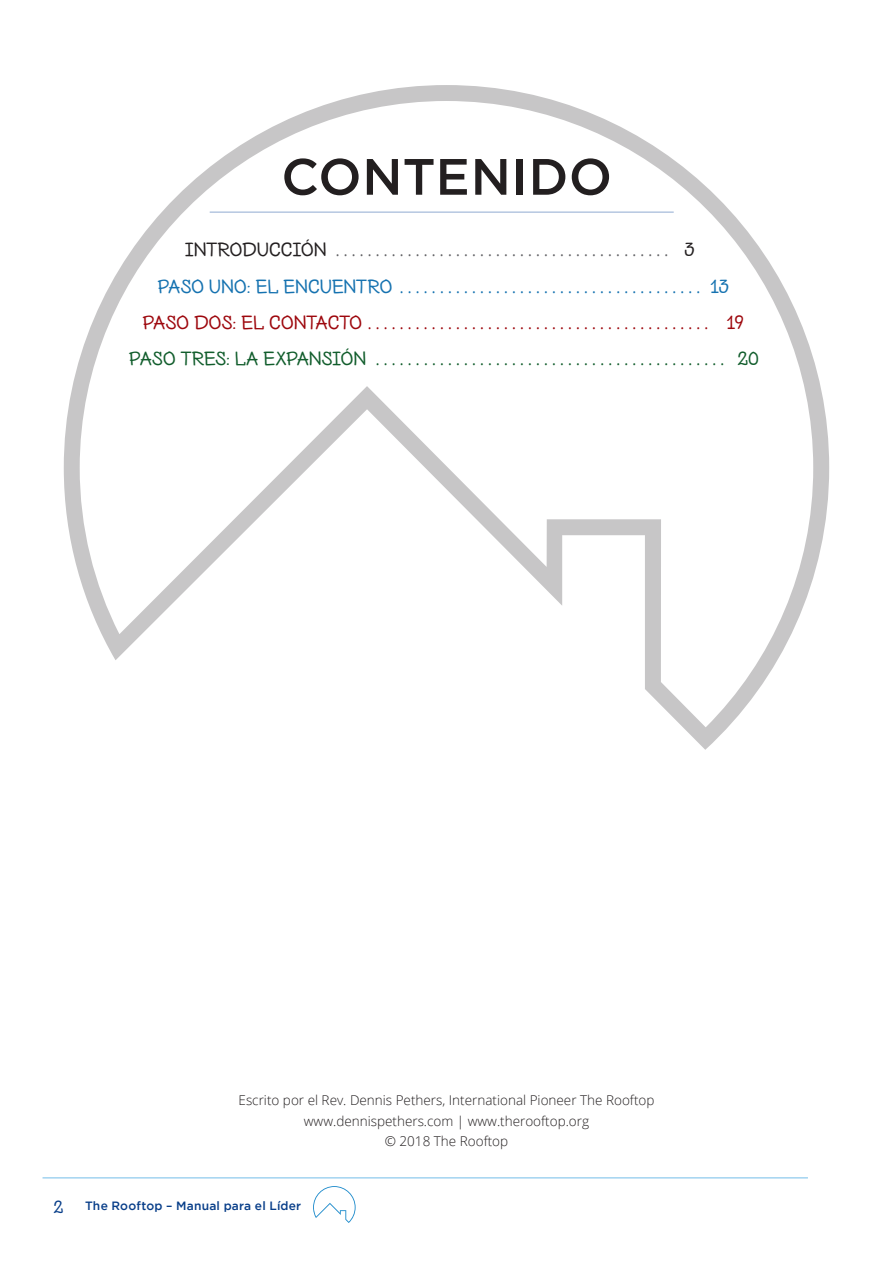
<style>
.page{position:relative;width:893px;height:1263px;background:#fff}
.page>*{position:absolute;margin:0;border:0;box-sizing:border-box;transform-origin:0 0}
.t1{font:500 51px "Gotham";letter-spacing:.01em;color:#231f20}
.t2{font:expanded 19.5px/36.2px "Nexa Rust Handmade";color:#115d2c;text-align:center}
.t3{font:300 13.5px/20.4px "Open Sans";color:#231f20;text-align:center}
.t4{font:500 12px "Gotham";letter-spacing:.02em;color:#083e89}
.s1{color:#231f20}
.s2{color:#636366}
.s3{color:#1572b0}
.s4{font-family:"SF Cartoonist Hand";font-stretch:normal;color:#1572b0}
.s5{color:#9d070d}
.s6{font-family:"SF Cartoonist Hand";font-stretch:normal;color:#9d070d}
.s7{font-family:"SF Cartoonist Hand";font-stretch:normal}
.s8{font-family:"Nexa Rust Handmade";font-weight:400;font-stretch:expanded;font-size:18px}
</style>
<div class="page">
<hr style="left:43px;top:1177px;width:765px;height:1px;background:#73bde9">
<svg style="left:313px;top:1186px;width:43px;height:37px"></svg>
<svg style="left:64px;top:85px;width:765px;height:665px"></svg>
<hr style="left:210px;top:212px;width:464px;height:1px;background:#8faad1">
<h1 class="t1" style="left:281px;top:148px;width:332px">CONTENIDO</h1>
<p class="t2" style="left:129px;top:233px;width:631px"><span class="s1">INTRODUCCIÓN</span> <span class="s2">. . . . . . . . . . . . . . . . . . . . . . . . . . . . . . . . . . . . . . . . . .</span> <span class="s1">3<br></span><span class="s3">PASO UNO</span><span class="s4">:</span> <span class="s3">EL ENCUENTRO . . . . . . . . . . . . . . . . . . . . . . . . . . . . . . . . . . . . . . 13<br></span><span class="s5">PASO DOS</span><span class="s6">:</span> <span class="s5">EL CONTACTO . . . . . . . . . . . . . . . . . . . . . . . . . . . . . . . . . . . . . . . . . . . 19<br></span>PASO TRES<span class="s7">:</span> LA EXPANSIÓN . . . . . . . . . . . . . . . . . . . . . . . . . . . . . . . . . . . . . . . . . . . . 20</p>
<p class="t3" style="left:239px;top:1090px;width:417px">Escrito por el Rev. Dennis Pethers, International Pioneer The Rooftop www.dennispethers.com | www.therooftop.org<br>© 2018 The Rooftop</p>
<p class="t4" style="left:54px;top:1199px;width:249px"><span class="s8">2</span> The Rooftop – Manual para el Líder</p>
</div>
